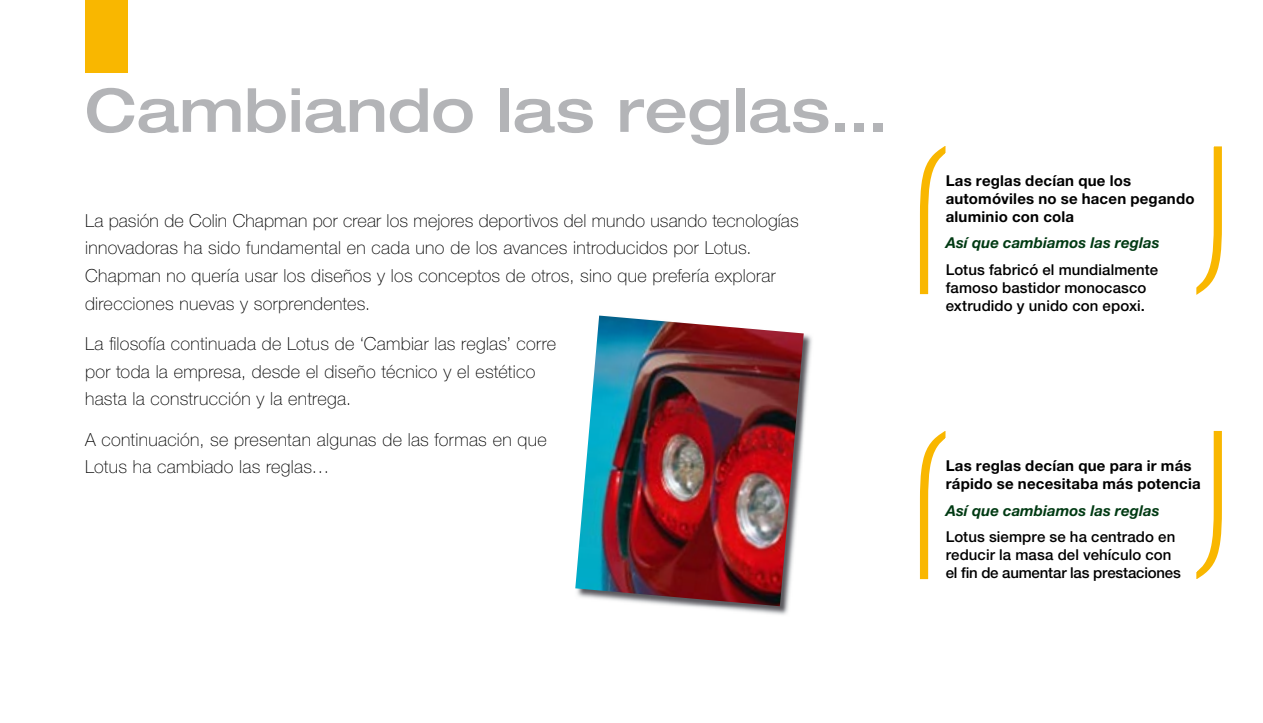
<style>
.page{position:relative;width:1263px;height:723px;background:#fff}
.page>*{position:absolute;margin:0;border:0;box-sizing:border-box;transform-origin:0 0}
.t1{font:500 expanded 60px "Helvetica Neue";letter-spacing:.005em;color:#b3b4b7}
.t2{font:100 18px/27.6px "Helvetica Neue";letter-spacing:.015em;color:#000}
.t3{font:500 15px/18px "Helvetica Neue";letter-spacing:.005em;color:#000}
.t4{font:700 15px/18px "Helvetica Neue";letter-spacing:.015em;color:#000}
.t5{font:italic 700 15px "Helvetica Neue";letter-spacing:.005em;color:#003a13}
</style>
<div class="page">
<div style="left:85px;top:0;width:43px;height:72px;background:#f9b700"></div>
<svg style="left:1196px;top:146px;width:26px;height:149px"></svg>
<svg style="left:919px;top:146px;width:27px;height:149px"></svg>
<svg style="left:919px;top:431px;width:27px;height:149px"></svg>
<svg style="left:1196px;top:430px;width:26px;height:149px"></svg>
<img style="left:683px;top:334px;width:129px;height:281px">
<img style="left:575px;top:315px;width:229px;height:291px">
<h1 class="t1" style="left:85px;top:73px;width:804px">Cambiando las reglas...</h1>
<p class="t2" style="left:85px;top:207px;width:715px">La pasión de Colin Chapman por crear los mejores deportivos del mundo usando tecnologías innovadoras ha sido fundamental en cada uno de los avances introducidos por Lotus.<br>Chapman no quería usar los diseños y los conceptos de otros, sino que prefería explorar direcciones nuevas y sorprendentes.</p>
<p class="t2" style="left:85px;top:330px;width:473px">La filosofía continuada de Lotus de ‘Cambiar las reglas’ corre por toda la empresa, desde el diseño técnico y el estético hasta la construcción y la entrega.</p>
<p class="t2" style="left:85px;top:425px;width:463px">A continuación, se presentan algunas de las formas en que<br>Lotus ha cambiado las reglas…</p>
<p class="t4" style="left:946px;top:171px;width:250px">Las reglas decían que los automóviles no se hacen pegando aluminio con cola</p>
<p class="t5" style="left:946px;top:233px;width:215px">Así que cambiamos las reglas</p>
<p class="t3" style="left:946px;top:260px;width:214px">Lotus fabricó el mundialmente famoso bastidor monocasco extrudido y unido con epoxi.</p>
<p class="t4" style="left:946px;top:456px;width:257px">Las reglas decían que para ir más rápido se necesitaba más potencia</p>
<p class="t5" style="left:946px;top:501px;width:215px">Así que cambiamos las reglas</p>
<p class="t3" style="left:946px;top:527px;width:237px">Lotus siempre se ha centrado en reducir la masa del vehículo con el fin de aumentar las prestaciones</p>
</div>
